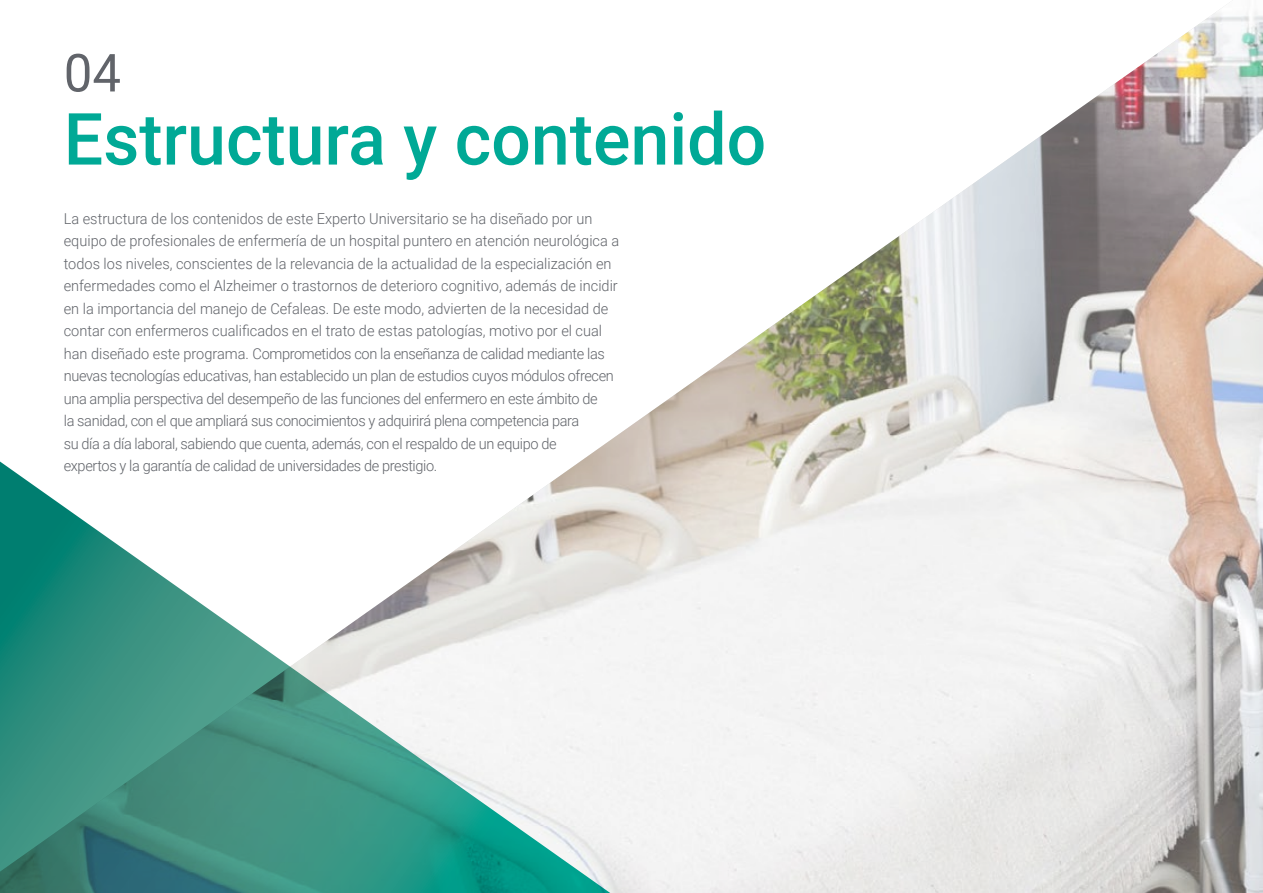
<style>
.page{position:relative;width:1263px;height:893px;background:#fff}
.page>*{position:absolute;margin:0;border:0;box-sizing:border-box;transform-origin:0 0}
.t1{font:500 72px "Roboto";color:#00a996}
.t2{font:52.5px "Roboto";color:#61646a}
.t3{font:300 15px/22.5px "Roboto";color:#61646a}
</style>
<div class="page">
<img style="left:602px;top:12px;width:661px;height:881px">
<svg style="left:0;top:446px;width:640px;height:447px"></svg>
<h2 class="t2" style="left:64px;top:36px;width:59px">04</h2>
<h1 class="t1" style="left:64px;top:89px;width:704px">Estructura y contenido</h1>
<p class="t3" style="left:64px;top:207px;width:557px">La estructura de los contenidos de este Experto Universitario se ha diseñado por un equipo de profesionales de enfermería de un hospital puntero en atención neurológica a todos los niveles, conscientes de la relevancia de la actualidad de la especialización en enfermedades como el Alzheimer o trastornos de deterioro cognitivo, además de incidir en la importancia del manejo de Cefaleas. De este modo, advierten de la necesidad de contar con enfermeros cualificados en el trato de estas patologías, motivo por el cual han diseñado este programa. Comprometidos con la enseñanza de calidad mediante las nuevas tecnologías educativas, han establecido un plan de estudios cuyos módulos ofrecen una amplia perspectiva del desempeño de las funciones del enfermero en este ámbito de<br>la sanidad, con el que ampliará sus conocimientos y adquirirá plena competencia para<br>su día a día laboral, sabiendo que cuenta, además, con el respaldo de un equipo de<br>expertos y la garantía de calidad de universidades de prestigio.</p>
</div>
